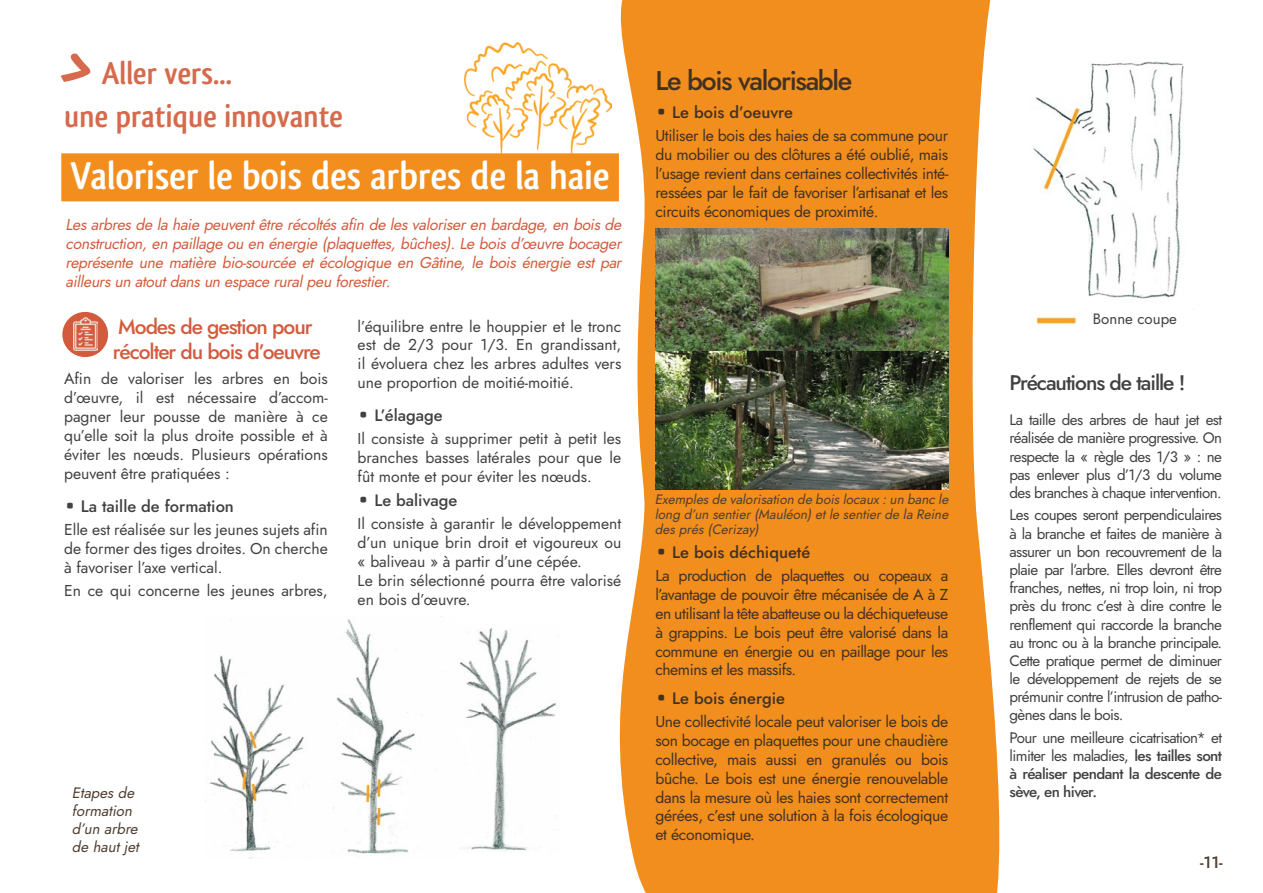
<style>
.page{position:relative;width:1263px;height:893px;background:#fff}
.page>*{position:absolute;margin:0;border:0;box-sizing:border-box;transform-origin:0 0}
.t1{font:700 40.5px "Qlassik";color:#fff}
.t2{font:700 33px/43.8px "Qlassik";color:#d56a4c}
.t3{font:500 27px "Jost";letter-spacing:-.05em;color:#413123}
.t4{font:500 21px/25.2px "Jost";letter-spacing:-.05em;color:#d25b3d}
.t5{font:500 21px "Jost";letter-spacing:-.05em;color:#414042}
.t6{font:500 16.5px "Jost";color:#413123}
.t7{font:500 16.5px "Jost";color:#414042}
.t8{font:500 16.5px "Jost";color:#4f3e31}
.t9{font:15.75px/18.9px "Jost";color:#414042;text-align:justify}
.t10{font:15.75px/18.9px "Jost";letter-spacing:-.02em;color:#413123;text-align:justify}
.t11{font:italic 15.75px/18.9px "Jost";color:#d25b3d;text-align:justify}
.t12{font:15.15px/18.1px "Jost";letter-spacing:-.04em;color:#414042;text-align:justify}
.t13{font:500 15.15px/18.1px "Jost";letter-spacing:-.04em;color:#414042;text-align:justify}
.t14{font:italic 15px/18px "Jost";color:#4f3e31}
.t15{font:15px "Jost";color:#414042}
.t16{font:italic 13.5px/15px "Jost";color:#4f3e31;text-align:justify}
.s1{font-family:"OCRA Std";font-weight:400}
.s2{font-weight:400}
</style>
<div class="page">
<img style="left:465px;top:42px;width:118px;height:111px">
<div style="left:61px;top:153px;width:558px;height:48px;background:#f18e1d"></div>
<svg style="left:583px;top:0;width:417px;height:893px;fill:#f18e1d"></svg>
<div style="left:62px;top:312px;width:46px;height:45px;background:#d25b3d;border-radius:50%"></div>
<img style="left:73px;top:317px;width:24px;height:33px">
<img style="left:1033px;top:61px;width:151px;height:264px">
<img style="left:209px;top:619px;width:348px;height:240px">
<img style="left:655px;top:228px;width:293px;height:262px">
<h2 class="t2" style="left:64px;top:51px;width:280px;text-indent:37px">Aller vers...<br>une pratique innovante</h2>
<h1 class="t1" style="left:70px;top:152px;width:541px">Valoriser le bois des arbres de la haie</h1>
<p class="t11" style="left:66px;top:215px;width:561px">Lesarbresde lahaie peuventêtre récoltésafin de lesvaloriseren bardage,en boisde construction,en paillage ou en énergie (plaquettes,bûches).Le boisd’œuvre bocager représente une matière bio-sourcée et écologique en Gâtine, le bois énergie est par ailleursun atoutdansun espace ruralpeu forestier.</p>
<h3 class="t3" style="left:655px;top:62px;width:198px">Le bois valorisable</h3>
<p class="t6" style="left:655px;top:101px;width:139px"><span class="s1">•</span> Le bois d’oeuvre</p>
<p class="t10" style="left:655px;top:127px;width:294px">Utiliser le bois des haies de sa commune pour du mobilier ou des clôtures a été oublié, mais l’usage revient dans certaines collectivités inté&shy;ressées par le fait de favoriser l’artisanat et les circuits économiques de proximité.</p>
<h3 class="t4" style="left:113px;top:314px;width:209px">Modes de gestion pour récolter du bois d’oeuvre</h3>
<p class="t15" style="left:1093px;top:308px;width:86px">Bonne coupe</p>
<p class="t9" style="left:358px;top:317px;width:265px">l’équilibre entre le houppier et le tronc est de 2/3 pour 1/3. En grandissant, il évoluera chez les arbres adultes vers une proportion de moitié-moitié.</p>
<p class="t7" style="left:358px;top:404px;width:87px"><span class="s1">•</span> L’élagage</p>
<p class="t9" style="left:358px;top:429px;width:265px">Il consiste à supprimer petit à petit les branches basses latérales pour que le fût monte et pour éviter les nœuds.</p>
<p class="t7" style="left:358px;top:489px;width:101px"><span class="s1">•</span> Le balivage</p>
<p class="t9" style="left:358px;top:514px;width:265px;text-align:left">Il consiste à garantir le développement d’un unique brin droit et vigoureux ou « baliveau » à partir d’une cépée.<br>Le brin sélectionné pourra être valorisé en bois d’œuvre.</p>
<p class="t9" style="left:64px;top:370px;width:265px">Afin de valoriser les arbres en bois d’œuvre, il est nécessaire d’accom&shy;pagner leur pousse de manière à ce qu’elle soit la plus droite possible et à éviter les nœuds. Plusieurs opérations peuvent être pratiquées :</p>
<p class="t7" style="left:64px;top:494px;width:171px"><span class="s1">•</span> La taille de formation</p>
<p class="t9" style="left:64px;top:520px;width:265px">Elle est réalisée sur les jeunes sujets afin de former des tiges droites. On cherche à favoriser l’axe vertical.</p>
<p class="t9" style="left:64px;top:581px;width:265px">En ce qui concerne les jeunes arbres,</p>
<h3 class="t5" style="left:1009px;top:368px;width:177px">Précautions de taille !</h3>
<p class="t12" style="left:1009px;top:411px;width:214px">La taille des arbres de haut jet est réalisée de manière progressive. On respecte la « règle des 1/3 » : ne pas enlever plus d’1/3 du volume des branches à chaque intervention.</p>
<p class="t12" style="left:1009px;top:506px;width:214px">Les coupes seront perpendiculaires à la branche et faites de manière à assurer un bon recouvrement de la plaie par l’arbre. Elles devront être franches, nettes, ni trop loin, ni trop près du tronc c’est à dire contre le renflement qui raccorde la branche au tronc ou à la branche principale.<br>Cette pratique permet de diminuer le développement de rejets de se prémunir contre l’intrusion de patho&shy;gènes dans le bois.</p>
<p class="t13" style="left:1009px;top:729px;width:214px"><span class="s2">Pour une meilleure cicatrisation* et limiter les maladies,</span> les tailles sont à réaliser pendant la descente de sève, en hiver.</p>
<p class="t16" style="left:655px;top:492px;width:298px">Exemplesde valorisation de boislocaux:un banc le long d’un sentier(Mauléon)etle sentierde la Reine després(Cerizay)</p>
<p class="t6" style="left:655px;top:541px;width:156px"><span class="s1">•</span> Le bois déchiqueté</p>
<p class="t10" style="left:655px;top:566px;width:294px">La production de plaquettes ou copeaux a l’avantage de pouvoir être mécanisée de A à Z en utilisant la tête abatteuse ou la déchiqueteuse à grappins. Le bois peut être valorisé dans la commune en énergie ou en paillage pour les chemins et les massifs.</p>
<p class="t6" style="left:655px;top:687px;width:131px"><span class="s1">•</span> Le bois énergie</p>
<p class="t10" style="left:655px;top:712px;width:294px">Une collectivité locale peut valoriser le bois de son bocage en plaquettes pour une chaudière collective, mais aussi en granulés ou bois bûche. Le bois est une énergie renouvelable dans la mesure où les haies sont correctement gérées, c’est une solution à la fois écologique et économique.</p>
<p class="t14" style="left:72px;top:784px;width:72px">Etapesde formation d’un arbre de hautjet</p>
<p class="t8" style="left:1200px;top:851px;width:24px">-11-</p>
</div>
